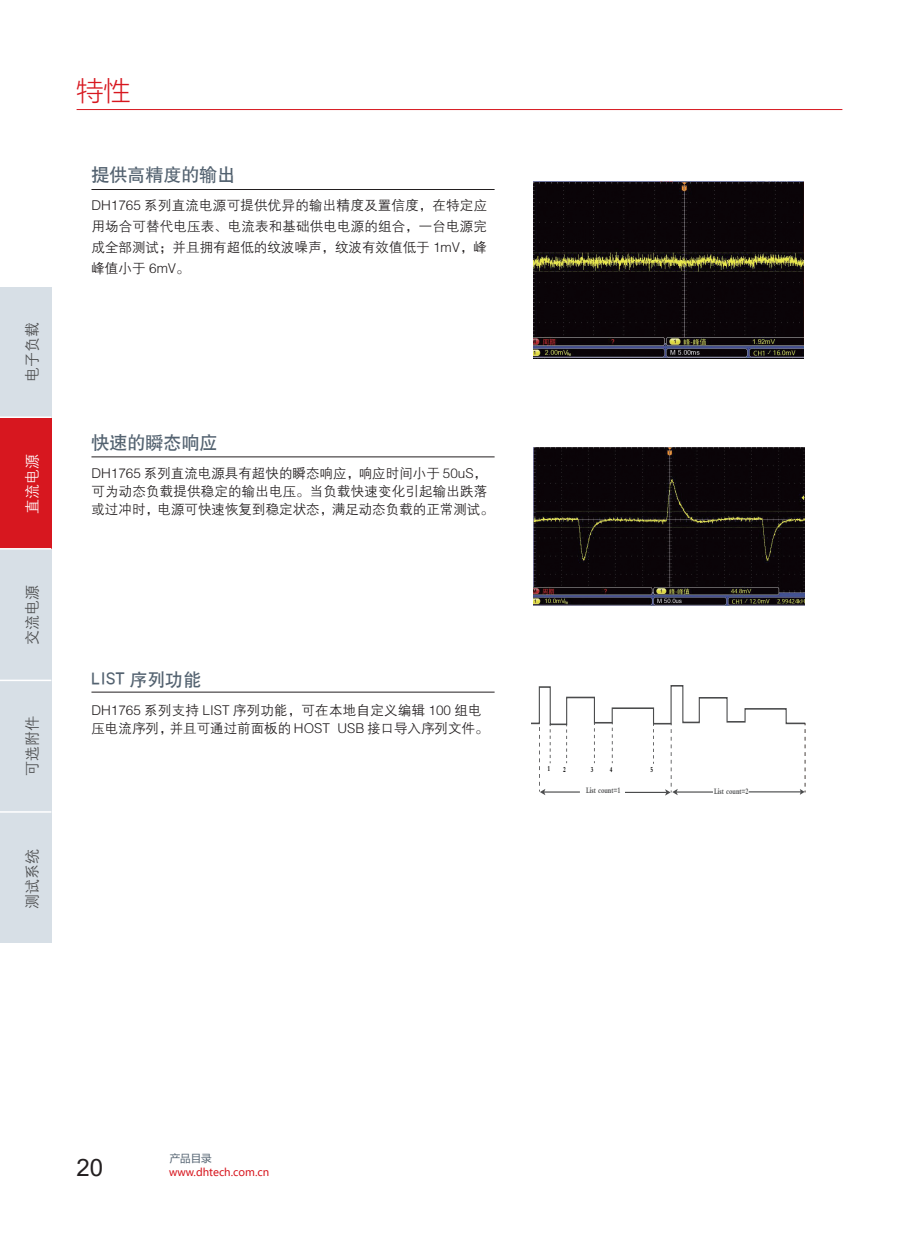
<style>
.page{position:relative;width:919px;height:1238px;background:#fff}
.page>*{position:absolute;margin:0;border:0;box-sizing:border-box;transform-origin:0 0}
.t1{font:300 27px "Microsoft Ya Hei";color:#d7171f}
.t2{font:24px "Arial";color:#231f20}
.t3{font:18px "H Yb 1 gj";color:#536270}
.t4{font:15px "FZZDXJW GB1 0";color:#4b4c4d}
.t5{font:15px "FZZDXJW GB1 0";color:#fff}
.t6{font:13.5px/21px "FZZDXJW GB1 0";color:#231f20}
.t7{font:10.5px "Microsoft Ya Hei";color:#d7171f}
.t8{font:10.5px "Microsoft Ya Hei";color:#536270}
.t9{font:8.7px "FZDBSJW GB1 0";color:#4b4c4d;scale:.7 1}
.t10{font:7.95px "FZDBSJW GB1 0";color:#030303;scale:.7 1}
</style>
<div class="page">
<div style="left:0;top:287px;width:51px;height:655px;background:#d7dfe6"></div>
<div style="left:0;top:418px;width:51px;height:130px;background:#d7171f"></div>
<hr style="left:0;top:548px;width:51px;height:1px;background:#fff">
<hr style="left:0;top:416px;width:51px;height:2px;background:#fff">
<hr style="left:0;top:679px;width:51px;height:2px;background:#fff">
<hr style="left:0;top:811px;width:51px;height:1px;background:#fff">
<hr style="left:77px;top:109px;width:765px;height:1px;background:#d7171f">
<hr style="left:91px;top:456px;width:403px;height:1px;background:#231f20">
<hr style="left:91px;top:189px;width:403px;height:1px;background:#231f20">
<hr style="left:91px;top:691px;width:403px;height:1px;background:#231f20">
<img style="left:533px;top:447px;width:271px;height:158px">
<img style="left:533px;top:182px;width:270px;height:176px">
<svg style="left:531px;top:685px;width:275px;height:110px"></svg>
<p class="t4" style="left:24px;top:382px;width:61px;rotate:-90deg">电子负载</p>
<p class="t5" style="left:24px;top:514px;width:61px;rotate:-90deg">直流电源</p>
<p class="t4" style="left:24px;top:645px;width:61px;rotate:-90deg">交流电源</p>
<p class="t4" style="left:24px;top:776px;width:61px;rotate:-90deg">可选附件</p>
<p class="t4" style="left:24px;top:908px;width:61px;rotate:-90deg">测试系统</p>
<h1 class="t1" style="left:77px;top:72px;width:56px">特性</h1>
<h3 class="t3" style="left:91px;top:166px;width:145px">提供高精度的输出</h3>
<p class="t6" style="left:91px;top:196px;width:397px;text-align:justify">DH1765 系列直流电源可提供优异的输出精度及置信度，在特定应用场合可替代电压表、电流表和基础供电电源的组合，一台电源完成全部测试；并且拥有超低的纹波噪声，纹波有效值低于 1mV，峰峰值小于 6mV。</p>
<h3 class="t3" style="left:91px;top:434px;width:127px">快速的瞬态响应</h3>
<p class="t6" style="left:91px;top:465px;width:404px;line-height:18px">DH1765 系列直流电源具有超快的瞬态响应，响应时间小于 50uS，可为动态负载提供稳定的输出电压。当负载快速变化引起输出跌落或过冲时，电源可快速恢复到稳定状态，满足动态负载的正常测试。</p>
<h3 class="t3" style="left:91px;top:670px;width:111px">LIST 序列功能</h3>
<p class="t6" style="left:91px;top:702px;width:398px;line-height:18px">DH1765 系列支持 LIST 序列功能，可在本地自定义编辑 100 组电压电流序列，并且可通过前面板的 HOST USB 接口导入序列文件。</p>
<p class="t10" style="left:547px;top:763px;width:5px">1</p>
<p class="t10" style="left:563px;top:764px;width:5px">2</p>
<p class="t10" style="left:590px;top:765px;width:5px">3</p>
<p class="t10" style="left:610px;top:765px;width:5px">4</p>
<p class="t10" style="left:650px;top:764px;width:5px">5</p>
<p class="t9" style="left:586px;top:785px;width:51px">List count=1</p>
<p class="t9" style="left:714px;top:786px;width:51px">List count=2</p>
<p class="t8" style="left:170px;top:1150px;width:44px">产品目录</p>
<h2 class="t2" style="left:76px;top:1151px;width:28px">20</h2>
<p class="t7" style="left:169px;top:1164px;width:102px">www.dhtech.com.cn</p>
</div>
